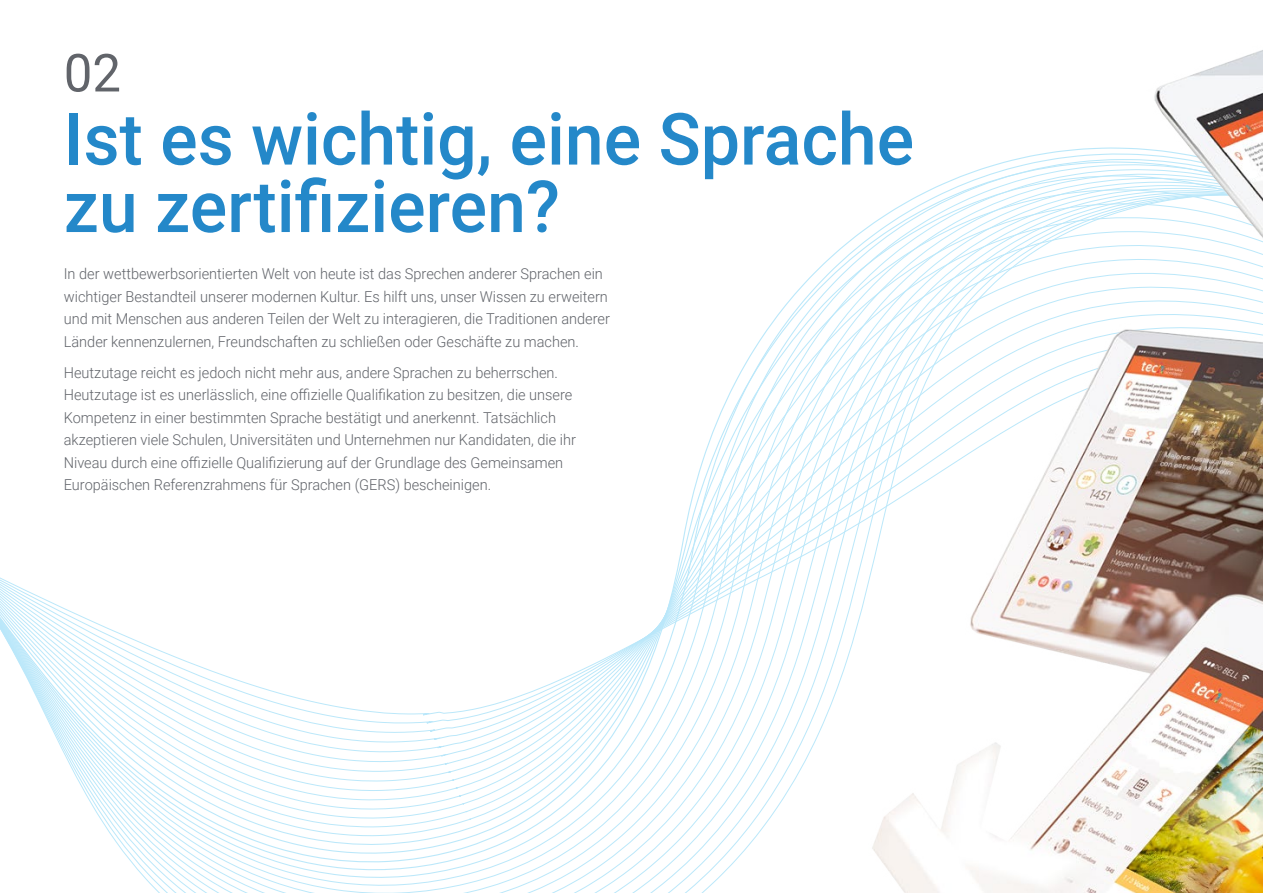
<style>
.page{position:relative;width:1263px;height:893px;background:#fff}
.page>*{position:absolute;margin:0;border:0;box-sizing:border-box;transform-origin:0 0}
.t1{font:500 72px/67.5px "Roboto";color:#2488c9}
.t2{font:52.5px "Roboto";color:#61646a}
.t3{font:300 15px/22.5px "Roboto";color:#61646a}
</style>
<div class="page">
<svg style="left:0;top:343px;width:758px;height:550px"></svg>
<img style="left:758px;top:50px;width:505px;height:843px">
<h2 class="t2" style="left:64px;top:36px;width:59px">02</h2>
<h1 class="t1" style="left:64px;top:103px;width:852px">Ist es wichtig, eine Sprache zu zertifizieren?</h1>
<p class="t3" style="left:64px;top:262px;width:548px">In der wettbewerbsorientierten Welt von heute ist das Sprechen anderer Sprachen ein wichtiger Bestandteil unserer modernen Kultur. Es hilft uns, unser Wissen zu erweitern und mit Menschen aus anderen Teilen der Welt zu interagieren, die Traditionen anderer Länder kennenzulernen, Freundschaften zu schließen oder Geschäfte zu machen.</p>
<p class="t3" style="left:64px;top:360px;width:514px">Heutzutage reicht es jedoch nicht mehr aus, andere Sprachen zu beherrschen.<br>Heutzutage ist es unerlässlich, eine offizielle Qualifikation zu besitzen, die unsere Kompetenz in einer bestimmten Sprache bestätigt und anerkennt. Tatsächlich akzeptieren viele Schulen, Universitäten und Unternehmen nur Kandidaten, die ihr Niveau durch eine offizielle Qualifizierung auf der Grundlage des Gemeinsamen Europäischen Referenzrahmens für Sprachen (GERS) bescheinigen.</p>
</div>
